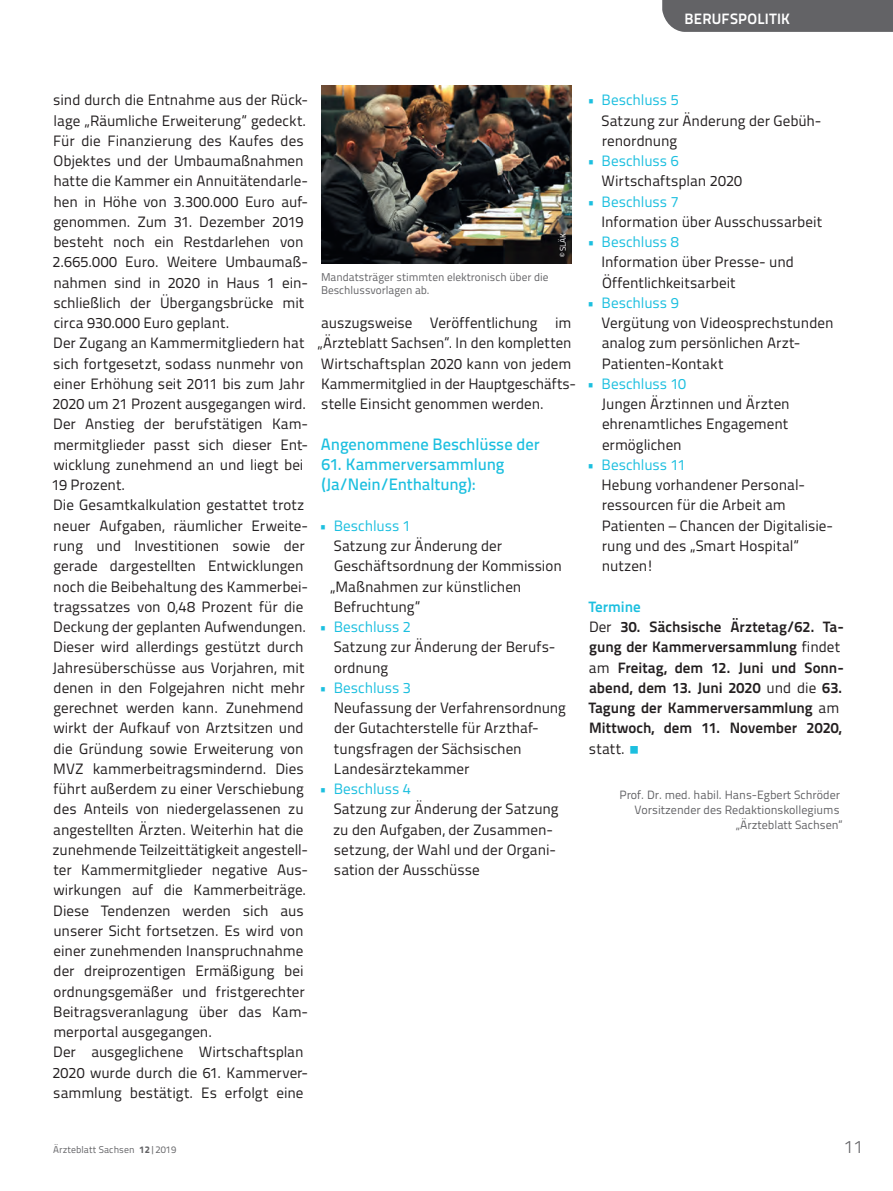
<style>
.page{position:relative;width:893px;height:1191px;background:#fff}
.page>*{position:absolute;margin:0;border:0;box-sizing:border-box;transform-origin:0 0}
.t1{font:300 18px "Titillium Text";color:#636366}
.t2{font:500 16.5px/20.2px "Titillium Text";letter-spacing:-.005em;color:#1cbfdf}
.t3{font:15px/20.2px "Titillium Text";color:#231f20}
.t4{font:700 15px/20.2px "Titillium Text";letter-spacing:-.005em;color:#231f20}
.t5{font:15px "Titillium Text";letter-spacing:-.005em;color:#1cbfdf}
.t6{font:700 15px "Titillium Text";letter-spacing:.01em;color:#fff}
.t7{font:12px/15px "Titillium Text";color:#636366;text-align:right}
.t8{font:11.25px/13.5px "Titillium Text";color:#636366}
.t9{font:9.75px "Titillium Text";letter-spacing:.01em;color:#636366}
.t10{font:8.25px "Titillium Text";color:#fff}
.s1{color:#1cbfdf}
.s2{font-weight:400}
.s3{font-weight:800}
</style>
<div class="page">
<div style="left:662px;top:0;width:231px;height:32px;background:#636366"></div>
<img style="left:321px;top:85px;width:251px;height:179px">
<p class="t6" style="left:685px;top:7px;width:107px">berufspolitik</p>
<p class="t3" style="left:52px;top:89px;width:258px">sind durch die Entnahme aus der Rück&shy;lage „Räumliche Erweiterung“ gedeckt.<br>Für die Finanzierung des Kaufes des Objektes und der Umbaumaßnahmen hatte die Kammer ein Annuitätendarle&shy;hen in Höhe von 3.300.000 Euro auf&shy;genommen. Zum 31. Dezember 2019 besteht noch ein Restdarlehen von 2.665.000 Euro. Weitere Umbaumaß&shy;nahmen sind in 2020 in Haus 1 ein&shy;schließlich der Übergangsbrücke mit circa 930.000 Euro geplant.<br>Der Zugang an Kammermitgliedern hat sich fortgesetzt, sodass nunmehr von einer Erhöhung seit 2011 bis zum Jahr 2020 um 21 Prozent ausgegangen wird.<br>Der Anstieg der berufstätigen Kam&shy;mermitglieder passt sich dieser Ent&shy;wicklung zunehmend an und liegt bei 19 Prozent.<br>Die Gesamtkalkulation gestattet trotz neuer Aufgaben, räumlicher Erweite&shy;rung und Investitionen sowie der gerade dargestellten Entwicklungen noch die Beibehaltung des Kammerbei&shy;tragssatzes von 0,48 Prozent für die Deckung der geplanten Aufwendungen.<br>Dieser wird allerdings gestützt durch Jahresüberschüsse aus Vorjahren, mit denen in den Folgejahren nicht mehr gerechnet werden kann. Zunehmend wirkt der Aufkauf von Arztsitzen und die Gründung sowie Erweiterung von MVZ kammerbeitragsmindernd. Dies führt außerdem zu einer Verschiebung des Anteils von niedergelassenen zu angestellten Ärzten. Weiterhin hat die zunehmende Teilzeittätigkeit angestell&shy;ter Kammermitglieder negative Aus&shy;wirkungen auf die Kammerbeiträge.<br>Diese Tendenzen werden sich aus unserer Sicht fortsetzen. Es wird von einer zunehmenden Inanspruchnahme der dreiprozentigen Ermäßigung bei ordnungsgemäßer und fristgerechter Beitragsveranlagung über das Kam&shy;merportal ausgegangen.<br>Der ausgeglichene Wirtschaftsplan 2020 wurde durch die 61. Kammerver&shy;sammlung bestätigt. Es erfolgt eine</p>
<p class="t8" style="left:321px;top:270px;width:229px">Mandatsträger stimmten elektronisch über die<br>Beschlussvorlagen ab.</p>
<p class="t10" style="left:557px;top:257px;width:26px;rotate:-90deg">© SLÄK</p>
<p class="t3" style="left:317px;top:312px;width:258px">auszugsweise Veröffentlichung im „Ärzteblatt Sachsen“. In den kompletten Wirtschaftsplan 2020 kann von jedem Kammermitglied in der Hauptgeschäfts&shy;stelle Einsicht genommen werden.</p>
<p class="t2" style="left:321px;top:433px;width:220px">Angenommene Beschlüsse der</p>
<p class="t2" style="left:322px;top:453px;width:184px">61. Kammerversammlung (Ja/Nein/Enthaltung):</p>
<p class="t5" style="left:319px;top:514px;width:93px">• Beschluss 1</p>
<p class="t3" style="left:330px;top:535px;width:233px">Satzung zur Änderung der<br>Geschäftsordnung der Kommission „Maßnahmen zur künstlichen<br>Befruchtung“</p>
<p class="t5" style="left:319px;top:615px;width:93px">• Beschluss 2</p>
<p class="t3" style="left:334px;top:636px;width:223px">Satzung zur Änderung der Berufs&shy;ordnung</p>
<p class="t5" style="left:319px;top:676px;width:93px">• Beschluss 3</p>
<p class="t3" style="left:334px;top:697px;width:234px">Neufassung der Verfahrensordnung der Gutachterstelle für Arzthaf&shy;tungsfragen der Sächsischen<br>Landesärztekammer</p>
<p class="t5" style="left:319px;top:777px;width:93px">• Beschluss 4</p>
<p class="t3" style="left:333px;top:798px;width:227px">Satzung zur Änderung der Satzung zu den Aufgaben, der Zusammen&shy;setzung, der Wahl und der Organi&shy;sation der Ausschüsse</p>
<p class="t5" style="left:587px;top:89px;width:93px">• Beschluss 5</p>
<p class="t3" style="left:602px;top:109px;width:221px">Satzung zur Änderung der Gebüh&shy;renordnung</p>
<p class="t5" style="left:587px;top:150px;width:93px">• Beschluss 6</p>
<p class="t3" style="left:602px;top:170px;width:142px">Wirtschaftsplan 2020</p>
<p class="t5" style="left:587px;top:190px;width:93px">• Beschluss 7</p>
<p class="t3" style="left:602px;top:211px;width:222px">Information über Ausschussarbeit</p>
<p class="t5" style="left:587px;top:231px;width:93px">• Beschluss 8</p>
<p class="t3" style="left:602px;top:251px;width:194px">Information über Presse- und<br>Öffentlichkeitsarbeit</p>
<p class="t5" style="left:587px;top:291px;width:93px">• Beschluss 9</p>
<p class="t3" style="left:602px;top:312px;width:233px">Vergütung von Videosprechstunden analog zum persönlichen Arzt-<br>Patienten-Kontakt</p>
<p class="t5" style="left:587px;top:372px;width:101px">• Beschluss 10</p>
<p class="t3" style="left:602px;top:393px;width:190px;text-align:justify">Jungen Ärztinnen und Ärzten ehrenamtliches Engagement ermöglichen</p>
<p class="t5" style="left:587px;top:453px;width:100px">• Beschluss 11</p>
<p class="t3" style="left:602px;top:474px;width:233px">Hebung vorhandener Personal&shy;ressourcen für die Arbeit am<br>Patienten – Chancen der Digitalisie&shy;rung und des „Smart Hospital“ nutzen!</p>
<p class="t4" style="left:589px;top:595px;width:257px"><span class="s1">Termine<br></span><span class="s2">Der</span> 30. Sächsische Ärztetag/62. Ta-- gung der Kammerversammlung <span class="s2">findet am</span> Freitag, dem 12. Juni und Sonn&shy;abend, dem 13. Juni 2020 <span class="s2">und die</span> 63.<br>Tagung der Kammerversammlung <span class="s2">am<br></span>Mittwoch, dem 11. November 2020, <span class="s2">statt.</span> <span class="s1">○</span></p>
<p class="t7" style="left:619px;top:786px;width:225px">Prof. Dr. med. habil. Hans-Egbert Schröder<br>Vorsitzender des Redaktionskollegiums „Ärzteblatt Sachsen“</p>
<p class="t9" style="left:53px;top:1142px;width:125px">Ärzteblatt Sachsen <span class="s3">12</span>|2019</p>
<p class="t1" style="left:844px;top:1133px;width:21px">11</p>
</div>
